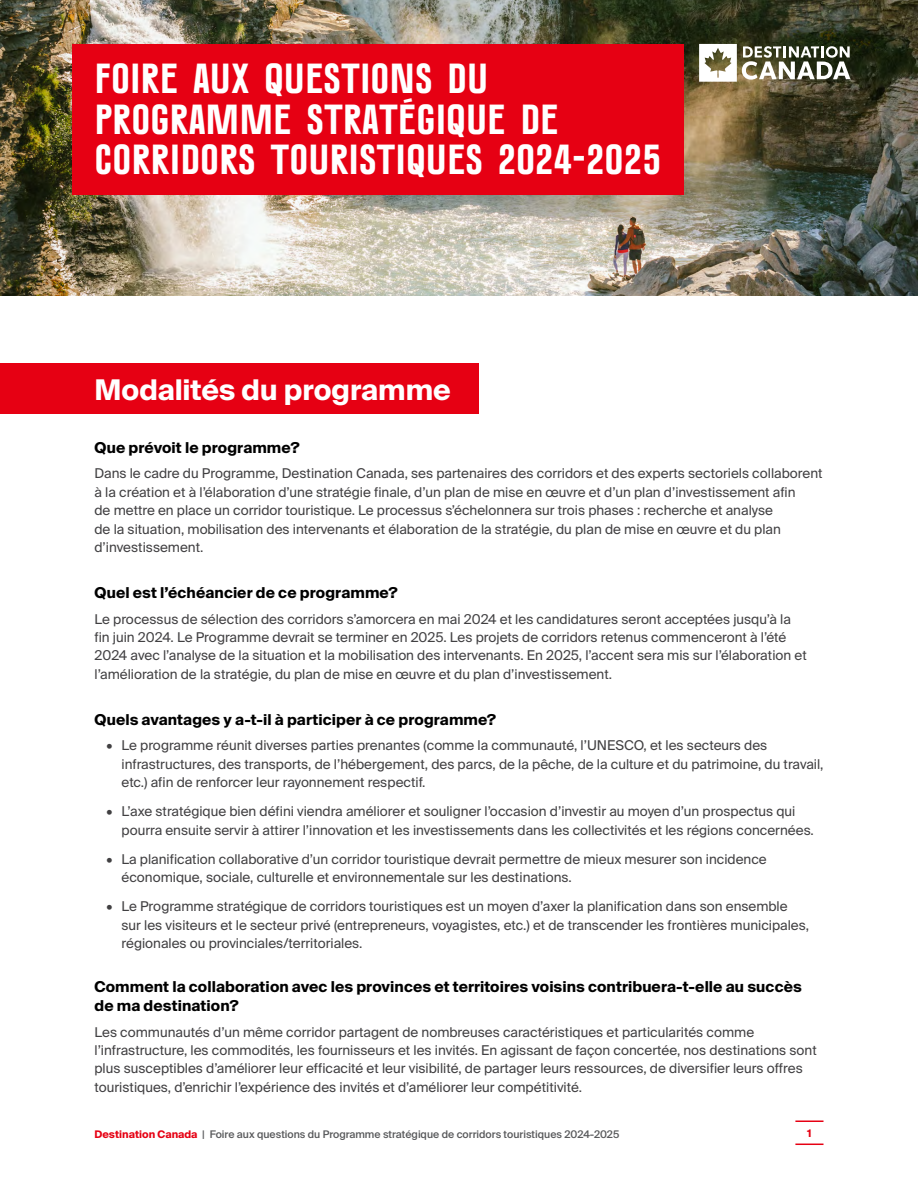
<style>
.page{position:relative;width:918px;height:1188px;background:#fff}
.page>*{position:absolute;margin:0;border:0;box-sizing:border-box;transform-origin:0 0}
.t1{font:700 42px/40.5px "Canada";color:#fff}
.t2{font:700 28.5px "Suisse Intl";color:#fff}
.t3{font:700 15px/19.5px "Suisse Intl";letter-spacing:.005em;color:#000}
.t4{font:13.5px/18.3px "Suisse Intl";color:#414042}
.t5{font:500 10.5px "Suisse Intl";color:#58595b}
.t6{font:700 10.5px "Suisse Intl";color:#e60013}
.s1{font-weight:700;color:#e60013}
</style>
<div class="page">
<hr style="left:795px;top:1120px;width:29px;height:2px;background:#e60013">
<svg style="left:795px;top:1144px;width:29px;height:1px"></svg>
<div style="left:0;top:364px;width:478px;height:50px;background:#e60013"></div>
<img style="left:0;top:0;width:918px;height:296px">
<div style="left:72px;top:44px;width:612px;height:150px;background:#e60013"></div>
<svg style="left:699px;top:44px;width:151px;height:38px"></svg>
<h1 class="t1" style="left:94px;top:58px;width:569px">FOIRE AUX QUESTIONS DU<br>PROGRAMME STRATÉGIQUE DE<br>CORRIDORS TOURISTIQUES 2024-2025</h1>
<h2 class="t2" style="left:94px;top:374px;width:358px">Modalités du programme</h2>
<p class="t3" style="left:94px;top:438px;width:207px">Que prévoit le programme?</p>
<p class="t4" style="left:94px;top:465px;width:730px">Dans le cadre du Programme, Destination Canada, ses partenaires des corridors et des experts sectoriels collaborent à la création et à l’élaboration d’une stratégie finale, d’un plan de mise en œuvre et d’un plan d’investissement afin<br>de mettre en place un corridor touristique. Le processus s’échelonnera sur trois phases : recherche et analyse<br>de la situation, mobilisation des intervenants et élaboration de la stratégie, du plan de mise en œuvre et du plan d’investissement.</p>
<p class="t3" style="left:94px;top:584px;width:305px">Quel est l’échéancier de ce programme?</p>
<p class="t4" style="left:94px;top:610px;width:714px">Le processus de sélection des corridors s’amorcera en mai 2024 et les candidatures seront acceptées jusqu’à la fin juin 2024. Le Programme devrait se terminer en 2025. Les projets de corridors retenus commenceront à l’été 2024 avec l’analyse de la situation et la mobilisation des intervenants. En 2025, l’accent sera mis sur l’élaboration et l’amélioration de la stratégie, du plan de mise en œuvre et du plan d’investissement.</p>
<p class="t3" style="left:94px;top:710px;width:403px">Quels avantages y a-t-il à participer à ce programme?</p>
<p class="t4" style="left:121px;top:737px;width:704px;text-indent:-15px">• Le programme réunit diverses parties prenantes (comme la communauté, l’UNESCO, et les secteurs des infrastructures, des transports, de l’hébergement, des parcs, de la pêche, de la culture et du patrimoine, du travail, etc.) afin de renforcer leur rayonnement respectif.</p>
<p class="t4" style="left:121px;top:802px;width:694px;text-indent:-15px">• L’axe stratégique bien défini viendra améliorer et souligner l’occasion d’investir au moyen d’un prospectus qui pourra ensuite servir à attirer l’innovation et les investissements dans les collectivités et les régions concernées.</p>
<p class="t4" style="left:121px;top:850px;width:647px;text-indent:-15px">• La planification collaborative d’un corridor touristique devrait permettre de mieux mesurer son incidence économique, sociale, culturelle et environnementale sur les destinations.</p>
<p class="t4" style="left:121px;top:898px;width:689px;text-indent:-15px">• Le Programme stratégique de corridors touristiques est un moyen d’axer la planification dans son ensemble sur les visiteurs et le secteur privé (entrepreneurs, voyagistes, etc.) et de transcender les frontières municipales, régionales ou provinciales/territoriales.</p>
<p class="t3" style="left:94px;top:977px;width:709px">Comment la collaboration avec les provinces et territoires voisins contribuera-t-elle au succès de ma destination?</p>
<p class="t4" style="left:94px;top:1023px;width:724px">Les communautés d’un même corridor partagent de nombreuses caractéristiques et particularités comme l’infrastructure, les commodités, les fournisseurs et les invités. En agissant de façon concertée, nos destinations sont plus susceptibles d’améliorer leur efficacité et leur visibilité, de partager leurs ressources, de diversifier leurs offres touristiques, d’enrichir l’expérience des invités et d’améliorer leur compétitivité.</p>
<p class="t5" style="left:94px;top:1128px;width:526px"><span class="s1">Destination Canada</span> | Foire aux questions du Programme stratégique de corridors touristiques 2024-2025</p>
<p class="t6" style="left:807px;top:1127px;width:6px">1</p>
</div>
